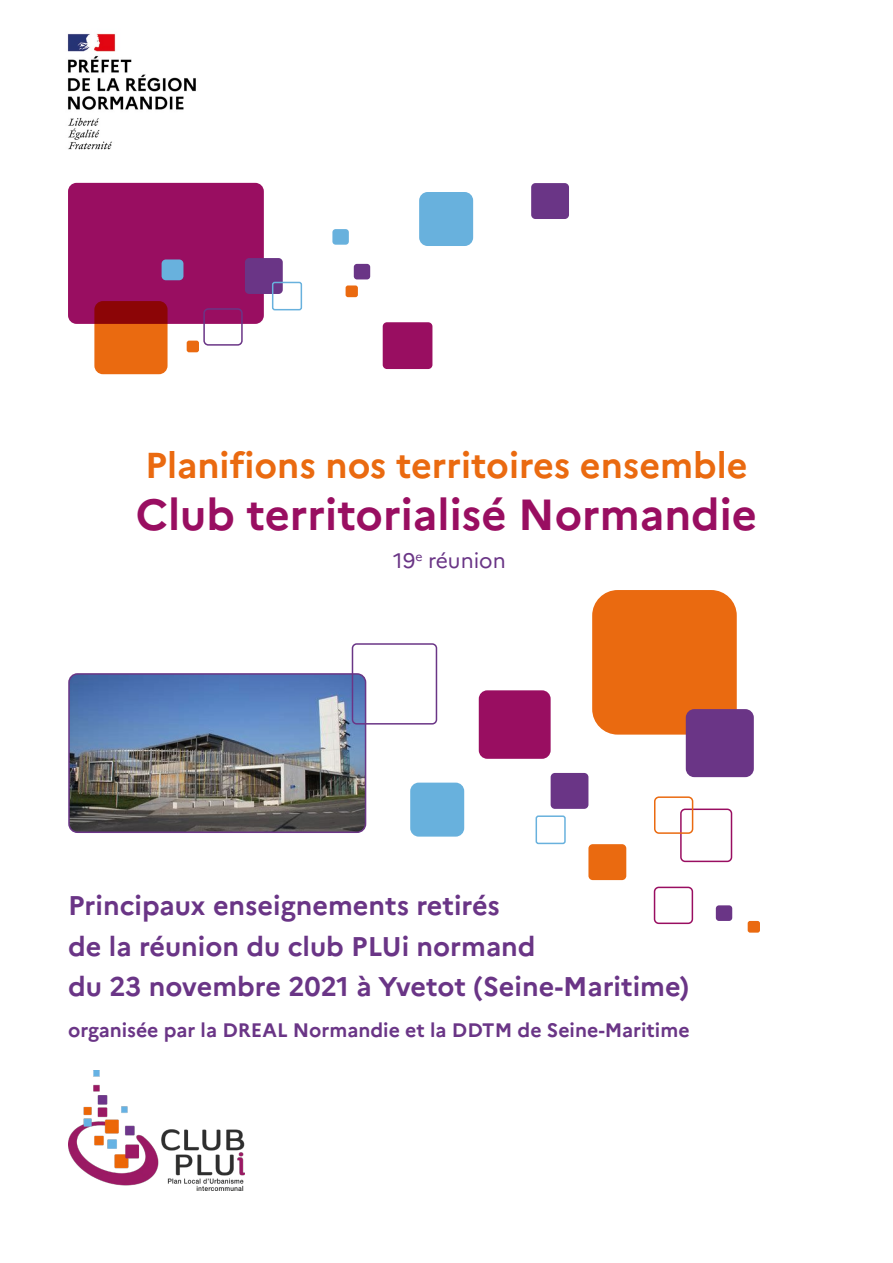
<style>
.page{position:relative;width:893px;height:1263px;background:#fff}
.page>*{position:absolute;margin:0;border:0;box-sizing:border-box;transform-origin:0 0}
.t1{font:700 43.5px "Marianne";color:#990e61}
.t2{font:700 36px "Marianne";color:#ea6a10}
.t3{font:700 27px/40.5px "Marianne";color:#6a3586}
.t4{font:21px "Marianne";color:#6a3586}
.t5{font:700 19.5px "Marianne";color:#6a3586}
</style>
<div class="page">
<div style="left:592px;top:590px;width:145px;height:145px;background:#ea6a10;border-radius:26px"></div>
<div style="left:479px;top:690px;width:72px;height:69px;background:#990e61;border-radius:9px"></div>
<div style="left:410px;top:783px;width:54px;height:54px;background:#68b1dd;border-radius:9px"></div>
<div style="left:654px;top:887px;width:39px;height:37px;border:2px solid #990e61;border-radius:4px"></div>
<div style="left:686px;top:709px;width:68px;height:68px;background:#6a3586;border-radius:9px"></div>
<div style="left:680px;top:808px;width:52px;height:54px;border:2px solid #990e61;border-radius:4px"></div>
<div style="left:654px;top:796px;width:39px;height:38px;border:2px solid #ea6a10;border-radius:4px"></div>
<div style="left:551px;top:773px;width:37px;height:36px;background:#6a3586;border-radius:4px"></div>
<div style="left:536px;top:815px;width:30px;height:29px;border:2px solid #68b1dd;border-radius:2px"></div>
<div style="left:588px;top:844px;width:38px;height:36px;background:#ea6a10;border-radius:4px"></div>
<img style="left:68px;top:1070px;width:177px;height:121px">
<div style="left:94px;top:301px;width:74px;height:73px;background:#ea6a10;border-radius:9px"></div>
<div style="left:383px;top:322px;width:49px;height:47px;background:#990e61;border-radius:4px"></div>
<img style="left:67px;top:33px;width:129px;height:117px">
<div style="left:68px;top:183px;width:196px;height:141px;background:#990e61;border-radius:9px"></div>
<div style="left:245px;top:258px;width:38px;height:36px;background:#6a3586;border-radius:4px"></div>
<div style="left:203px;top:308px;width:40px;height:38px;border:2px solid #6a3586;border-radius:4px"></div>
<div style="left:162px;top:259px;width:21px;height:21px;background:#68b1dd;border-radius:4px"></div>
<div style="left:332px;top:229px;width:17px;height:16px;background:#68b1dd;border-radius:3px"></div>
<div style="left:354px;top:264px;width:16px;height:15px;background:#6a3586;border-radius:3px"></div>
<div style="left:346px;top:285px;width:12px;height:12px;background:#ea6a10;border-radius:2px"></div>
<div style="left:187px;top:341px;width:12px;height:11px;background:#ea6a10;border-radius:2px"></div>
<div style="left:272px;top:282px;width:30px;height:28px;border:2px solid #68b1dd;border-radius:2px"></div>
<img style="left:71px;top:674px;width:295px;height:158px">
<div style="left:68px;top:673px;width:298px;height:160px;border:2px solid #6a3586;border-radius:9px"></div>
<div style="left:716px;top:905px;width:16px;height:16px;background:#6a3586;border-radius:3px"></div>
<div style="left:748px;top:921px;width:12px;height:12px;background:#ea6a10;border-radius:2px"></div>
<div style="left:352px;top:643px;width:85px;height:81px;border:2px solid #6a3586;border-radius:4px"></div>
<div style="left:419px;top:192px;width:54px;height:54px;background:#68b1dd;border-radius:9px"></div>
<div style="left:531px;top:183px;width:38px;height:36px;background:#6a3586;border-radius:4px"></div>
<h2 class="t2" style="left:145px;top:443px;width:604px">Planifions nos territoires ensemble</h2>
<h1 class="t1" style="left:136px;top:488px;width:623px">Club territorialisé Normandie</h1>
<p class="t4" style="left:393px;top:548px;width:114px">19<sup>e</sup> réunion</p>
<p class="t3" style="left:68px;top:885px;width:622px">Principaux enseignements retirés<br>de la réunion du club PLUi normand<br>du 23 novembre 2021 à Yvetot (Seine-Maritime)</p>
<p class="t5" style="left:68px;top:1018px;width:623px">organisée par la DREAL Normandie et la DDTM de Seine-Maritime</p>
</div>
